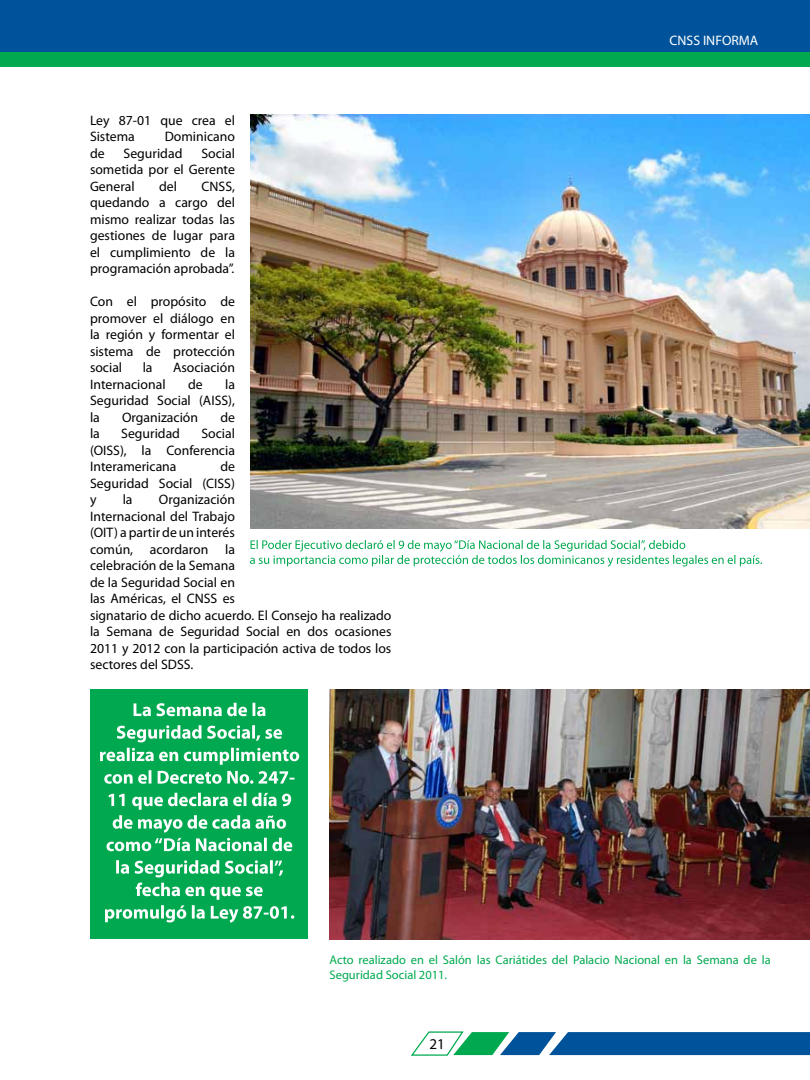
<style>
.page{position:relative;width:810px;height:1080px;background:#fff}
.page>*{position:absolute;margin:0;border:0;box-sizing:border-box;transform-origin:0 0}
.t1{font:15px "Myriad Pro";color:#000}
.t2{font:13.75px/16.5px "Myriad Pro";color:#000;text-align:justify}
.t3{font:13.75px "Myriad Pro";color:#fff}
.t4{font:12.5px/15px "Myriad Pro";color:#00a94f}
</style>
<div class="page">
<div style="left:0;top:0;width:810px;height:53px;background:#00539b"></div>
<div style="left:0;top:53px;width:810px;height:14px;background:#00a94f"></div>
<svg style="left:411px;top:1031px;width:399px;height:25px"></svg>
<img style="left:330px;top:689px;width:480px;height:250px">
<img style="left:250px;top:114px;width:560px;height:414px">
<div style="left:90px;top:689px;width:217px;height:250px;background:#00a94f"></div>
<svg style="left:105px;top:883px;width:189px;height:40px"></svg>
<svg style="left:116px;top:860px;width:167px;height:17px"></svg>
<svg style="left:107px;top:793px;width:185px;height:58px"></svg>
<svg style="left:100px;top:748px;width:199px;height:36px"></svg>
<svg style="left:117px;top:725px;width:165px;height:17px"></svg>
<svg style="left:134px;top:703px;width:131px;height:13px"></svg>
<svg style="left:250px;top:540px;width:512px;height:27px"></svg>
<p class="t2" style="left:90px;top:112px;width:146px">Ley 87-01 que crea el<br>Sistema</p>
<p class="t2" style="left:165px;top:128px;width:72px">Dominicano</p>
<p class="t2" style="left:90px;top:145px;width:147px;text-indent:111px">Social sometida por el Gerente General</p>
<p class="t2" style="left:90px;top:145px;width:16px">de</p>
<p class="t2" style="left:124px;top:145px;width:60px">Seguridad</p>
<p class="t2" style="left:159px;top:178px;width:19px">del</p>
<p class="t2" style="left:90px;top:178px;width:147px;text-indent:112px">CNSS, quedando a cargo del mismo realizar todas las gestiones de lugar para el cumplimiento de la programación aprobada”.</p>
<p class="t2" style="left:90px;top:293px;width:147px">Con el propósito de promover el diálogo en la región y formentar el sistema de protección social</p>
<p class="t2" style="left:143px;top:359px;width:11px">la</p>
<p class="t2" style="left:173px;top:359px;width:63px">Asociación</p>
<p class="t2" style="left:90px;top:376px;width:77px">Internacional</p>
<p class="t2" style="left:188px;top:376px;width:16px">de</p>
<p class="t2" style="left:90px;top:376px;width:147px;text-indent:135px">la Seguridad Social (AISS), la</p>
<p class="t2" style="left:122px;top:409px;width:78px">Organización</p>
<p class="t2" style="left:220px;top:409px;width:16px">de</p>
<p class="t2" style="left:90px;top:425px;width:146px;text-indent:111px">Social (OISS), la Conferencia Interamericana</p>
<p class="t2" style="left:90px;top:425px;width:11px">la</p>
<p class="t2" style="left:121px;top:425px;width:60px">Seguridad</p>
<p class="t2" style="left:90px;top:458px;width:147px;text-indent:130px">de Seguridad Social (CISS) y</p>
<p class="t2" style="left:123px;top:491px;width:11px">la</p>
<p class="t2" style="left:90px;top:491px;width:303px;text-align:left;text-indent:69px">Organización<br>Internacional del Trabajo<br>(OIT) a partir de un interés<br>común, acordaron la<br>celebración de la Semana<br>de la Seguridad Social en<br>las Américas, el CNSS es<br>signatario de dicho acuerdo. El Consejo ha realizado la Semana de Seguridad Social en dos ocasiones<br>2011 y 2012 con la participación activa de todos los sectores del SDSS.</p>
<p class="t3" style="left:670px;top:32px;width:90px">CNSS INFORMA</p>
<p class="t4" style="left:330px;top:952px;width:443px">Acto realizado en el Salón las Cariátides del Palacio Nacional en la Semana de la<br>Seguridad Social 2011.</p>
<p class="t1" style="left:430px;top:1034px;width:17px">21</p>
</div>
